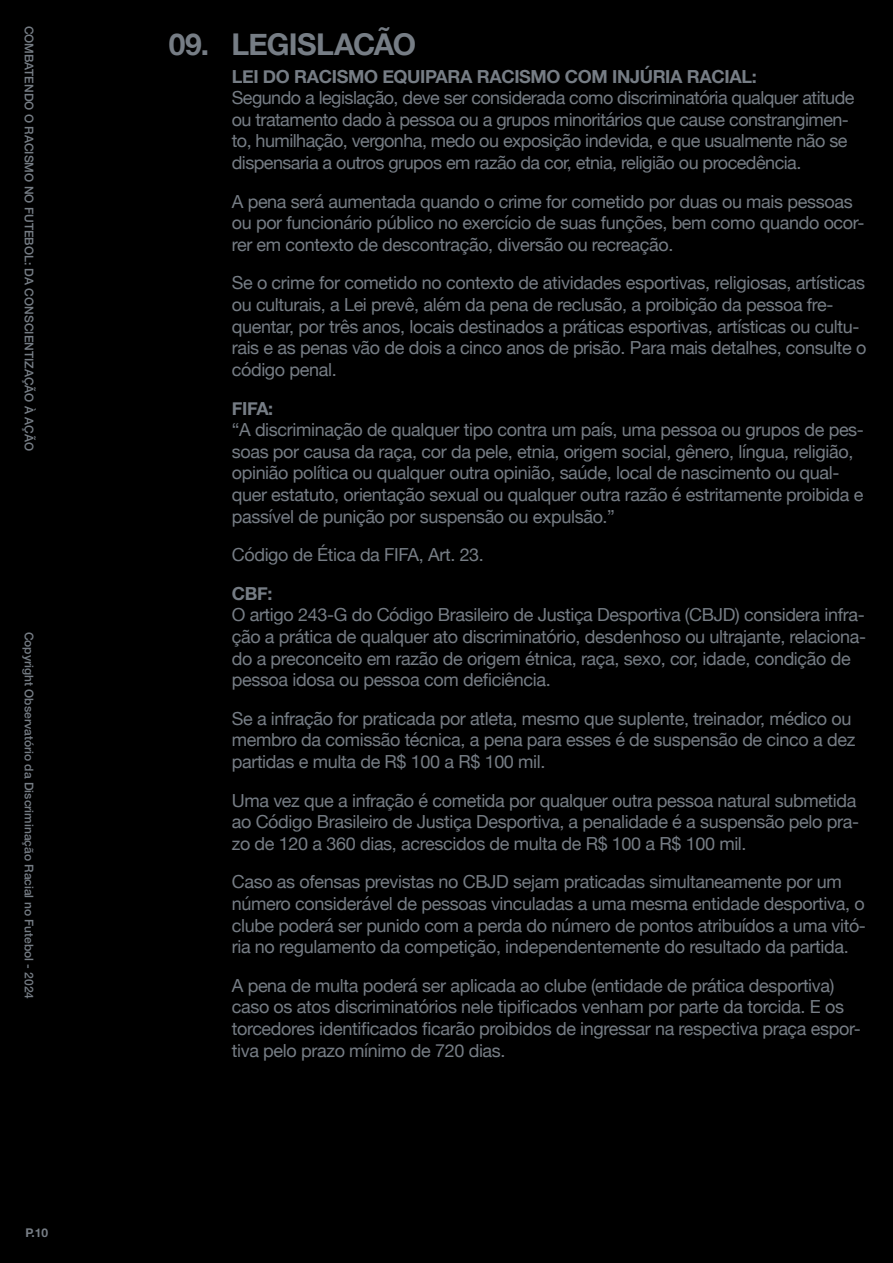
<style>
.page{position:relative;width:893px;height:1263px;background:#000}
.page>*{position:absolute;margin:0;border:0;box-sizing:border-box;transform-origin:0 0}
.t1{font:700 30px "Helvetica Neue";letter-spacing:-.025em;color:#767d85}
.t2{font:18px/21.6px "Helvetica Neue";letter-spacing:-.02em;color:#767d85}
.t3{font:700 18px "Helvetica Neue";letter-spacing:-.02em;color:#767d85}
.t4{font:500 12px "Helvetica Neue";color:#767d85}
.t5{font:700 12px "Helvetica Neue";color:#767d85}
</style>
<div class="page">
<p class="t4" style="left:39px;top:26px;width:427px;rotate:90deg">COMBATENDO O RACISMO NO FUTEBOL: DA CONSCIENTIZAÇÃO À AÇÃO</p>
<p class="t4" style="left:39px;top:631px;width:369px;rotate:90deg">Copyright Observatório da Discriminação Racial no Futebol - 2024</p>
<p class="t5" style="left:26px;top:1223px;width:24px">P.10</p>
<h1 class="t1" style="left:169px;top:21px;width:249px">09. LEGISLACÃO</h1>
<p class="t3" style="left:232px;top:62px;width:526px">LEI DO RACISMO EQUIPARA RACISMO COM INJÚRIA RACIAL:</p>
<p class="t2" style="left:232px;top:88px;width:624px">Segundo a legislação, deve ser considerada como discriminatória qualquer atitude ou tratamento dado à pessoa ou a grupos minoritários que cause constrangimen&shy;to, humilhação, vergonha, medo ou exposição indevida, e que usualmente não se dispensaria a outros grupos em razão da cor, etnia, religião ou procedência.</p>
<p class="t2" style="left:232px;top:191px;width:634px">A pena será aumentada quando o crime for cometido por duas ou mais pessoas ou por funcionário público no exercício de suas funções, bem como quando ocor&shy;rer em contexto de descontração, diversão ou recreação.</p>
<p class="t2" style="left:232px;top:273px;width:636px">Se o crime for cometido no contexto de atividades esportivas, religiosas, artísticas ou culturais, a Lei prevê, além da pena de reclusão, a proibição da pessoa fre&shy;quentar, por três anos, locais destinados a práticas esportivas, artísticas ou cultu&shy;rais e as penas vão de dois a cinco anos de prisão. Para mais detalhes, consulte o código penal.</p>
<p class="t3" style="left:232px;top:394px;width:43px">FIFA:</p>
<p class="t2" style="left:232px;top:420px;width:634px">“A discriminação de qualquer tipo contra um país, uma pessoa ou grupos de pes&shy;soas por causa da raça, cor da pele, etnia, origem social, gênero, língua, religião, opinião política ou qualquer outra opinião, saúde, local de nascimento ou qual&shy;quer estatuto, orientação sexual ou qualquer outra razão é estritamente proibida e passível de punição por suspensão ou expulsão.”</p>
<p class="t2" style="left:232px;top:545px;width:254px">Código de Ética da FIFA, Art. 23.</p>
<p class="t3" style="left:232px;top:579px;width:42px">CBF:</p>
<p class="t2" style="left:232px;top:605px;width:636px">O artigo 243-G do Código Brasileiro de Justiça Desportiva (CBJD) considera infra&shy;ção a prática de qualquer ato discriminatório, desdenhoso ou ultrajante, relaciona&shy;do a preconceito em razão de origem étnica, raça, sexo, cor, idade, condição de pessoa idosa ou pessoa com deficiência.</p>
<p class="t2" style="left:232px;top:709px;width:625px">Se a infração for praticada por atleta, mesmo que suplente, treinador, médico ou membro da comissão técnica, a pena para esses é de suspensão de cinco a dez partidas e multa de R$ 100 a R$ 100 mil.</p>
<p class="t2" style="left:232px;top:790px;width:629px">Uma vez que a infração é cometida por qualquer outra pessoa natural submetida ao Código Brasileiro de Justiça Desportiva, a penalidade é a suspensão pelo pra&shy;zo de 120 a 360 dias, acrescidos de multa de R$ 100 a R$ 100 mil.</p>
<p class="t2" style="left:232px;top:872px;width:636px">Caso as ofensas previstas no CBJD sejam praticadas simultaneamente por um número considerável de pessoas vinculadas a uma mesma entidade desportiva, o clube poderá ser punido com a perda do número de pontos atribuídos a uma vitó&shy;ria no regulamento da competição, independentemente do resultado da partida.</p>
<p class="t2" style="left:232px;top:976px;width:630px">A pena de multa poderá ser aplicada ao clube (entidade de prática desportiva) caso os atos discriminatórios nele tipificados venham por parte da torcida. E os torcedores identificados ficarão proibidos de ingressar na respectiva praça espor&shy;tiva pelo prazo mínimo de 720 dias.</p>
</div>
